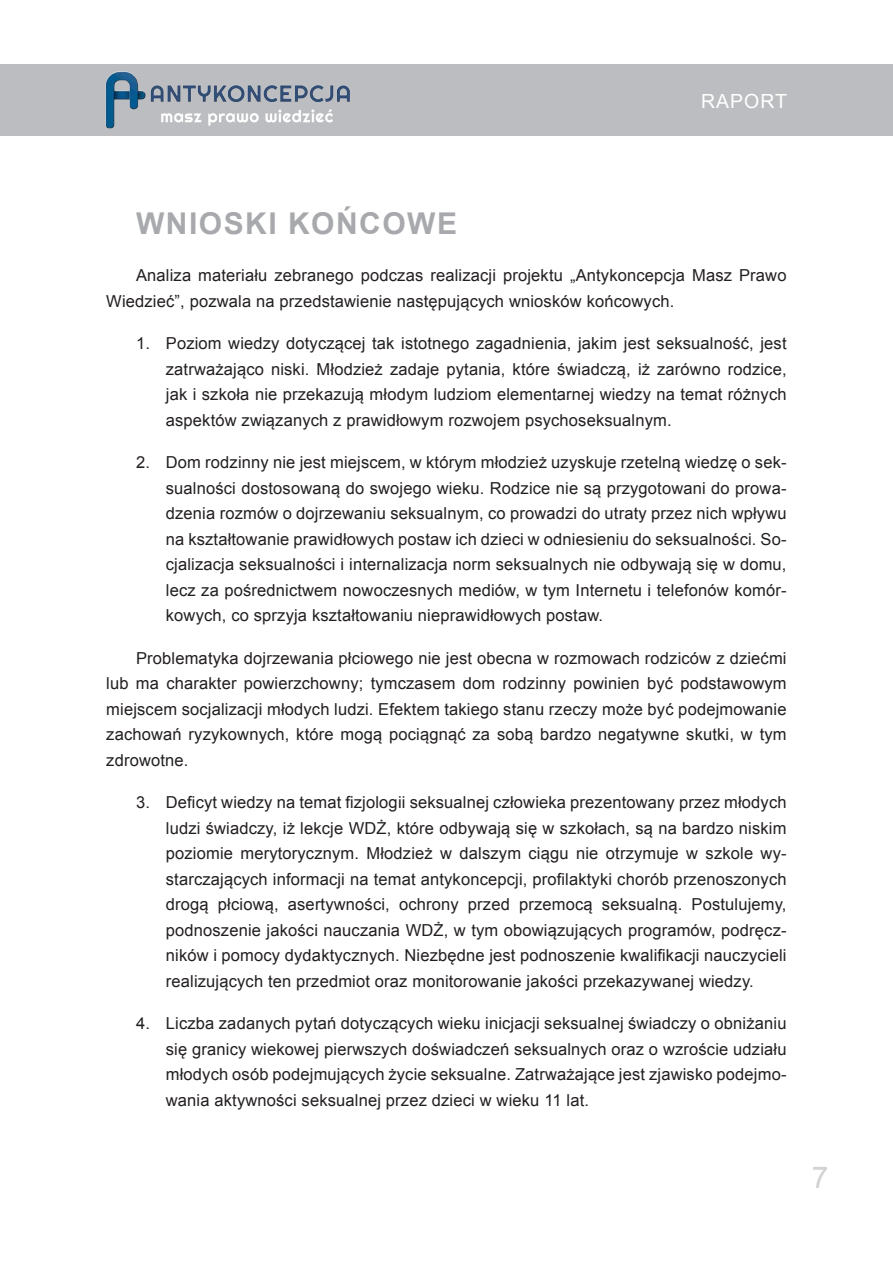
<style>
.page{position:relative;width:893px;height:1263px;background:#fff}
.page>*{position:absolute;margin:0;border:0;box-sizing:border-box;transform-origin:0 0}
.tyt{font:700 30px "Arial";letter-spacing:.05em;color:#a8a9ad}
.t1{font:30px "Arial";color:#d1d2d4}
.t2{font:19.5px "Arial";letter-spacing:.05em;color:#fff}
.main{font:16.5px/25.5px "Arial";letter-spacing:.01em;color:#231f20;text-align:justify}
</style>
<div class="page">
<div style="left:0;top:64px;width:893px;height:72px;background:#bcbdc0"></div>
<img style="left:105px;top:71px;width:245px;height:58px">
<p class="t2" style="left:701px;top:88px;width:87px">RAPORT</p>
<p class="tyt" style="left:136px;top:204px;width:323px">WNIOSKI KOŃCOWE</p>
<p class="main" style="left:106px;top:263px;width:682px;text-indent:30px">Analiza materiału zebranego podczas realizacji projektu „Antykoncepcja Masz Prawo<br>Wiedzieć”, pozwala na przedstawienie następujących wniosków końcowych.</p>
<p class="main" style="left:166px;top:331px;width:622px;text-indent:-30px">1. Poziom wiedzy dotyczącej tak istotnego zagadnienia, jakim jest seksualność, jest zatrważająco niski. Młodzież zadaje pytania, które świadczą, iż zarówno rodzice, jak i szkoła nie przekazują młodym ludziom elementarnej wiedzy na temat różnych aspektów związanych z prawidłowym rozwojem psychoseksualnym.</p>
<p class="main" style="left:166px;top:450px;width:622px;text-indent:-30px">2. Dom rodzinny nie jest miejscem, w którym młodzież uzyskuje rzetelną wiedzę o sek&shy;sualności dostosowaną do swojego wieku. Rodzice nie są przygotowani do prowa&shy;dzenia rozmów o dojrzewaniu seksualnym, co prowadzi do utraty przez nich wpływu na kształtowanie prawidłowych postaw ich dzieci w odniesieniu do seksualności. So&shy;cjalizacja seksualności i internalizacja norm seksualnych nie odbywają się w domu, lecz za pośrednictwem nowoczesnych mediów, w tym Internetu i telefonów komór&shy;kowych, co sprzyja kształtowaniu nieprawidłowych postaw.</p>
<p class="main" style="left:106px;top:645px;width:682px;text-indent:30px">Problematyka dojrzewania płciowego nie jest obecna w rozmowach rodziców z dziećmi lub ma charakter powierzchowny; tymczasem dom rodzinny powinien być podstawowym miejscem socjalizacji młodych ludzi. Efektem takiego stanu rzeczy może być podejmowanie zachowań ryzykownych, które mogą pociągnąć za sobą bardzo negatywne skutki, w tym zdrowotne.</p>
<p class="main" style="left:166px;top:790px;width:622px;text-indent:-30px">3. Deficyt wiedzy na temat fizjologii seksualnej człowieka prezentowany przez młodych ludzi świadczy, iż lekcje WDŻ, które odbywają się w szkołach, są na bardzo niskim poziomie merytorycznym. Młodzież w dalszym ciągu nie otrzymuje w szkole wy&shy;starczających informacji na temat antykoncepcji, profilaktyki chorób przenoszonych drogą płciową, asertywności, ochrony przed przemocą seksualną. Postulujemy, podnoszenie jakości nauczania WDŻ, w tym obowiązujących programów, podręcz&shy;ników i pomocy dydaktycznych. Niezbędne jest podnoszenie kwalifikacji nauczycieli realizujących ten przedmiot oraz monitorowanie jakości przekazywanej wiedzy.</p>
<p class="main" style="left:166px;top:1011px;width:622px;text-indent:-30px">4. Liczba zadanych pytań dotyczących wieku inicjacji seksualnej świadczy o obniżaniu się granicy wiekowej pierwszych doświadczeń seksualnych oraz o wzroście udziału młodych osób podejmujących życie seksualne. Zatrważające jest zjawisko podejmo&shy;wania aktywności seksualnej przez dzieci w wieku 11 lat.</p>
<h1 class="t1" style="left:812px;top:1158px;width:18px">7</h1>
</div>
